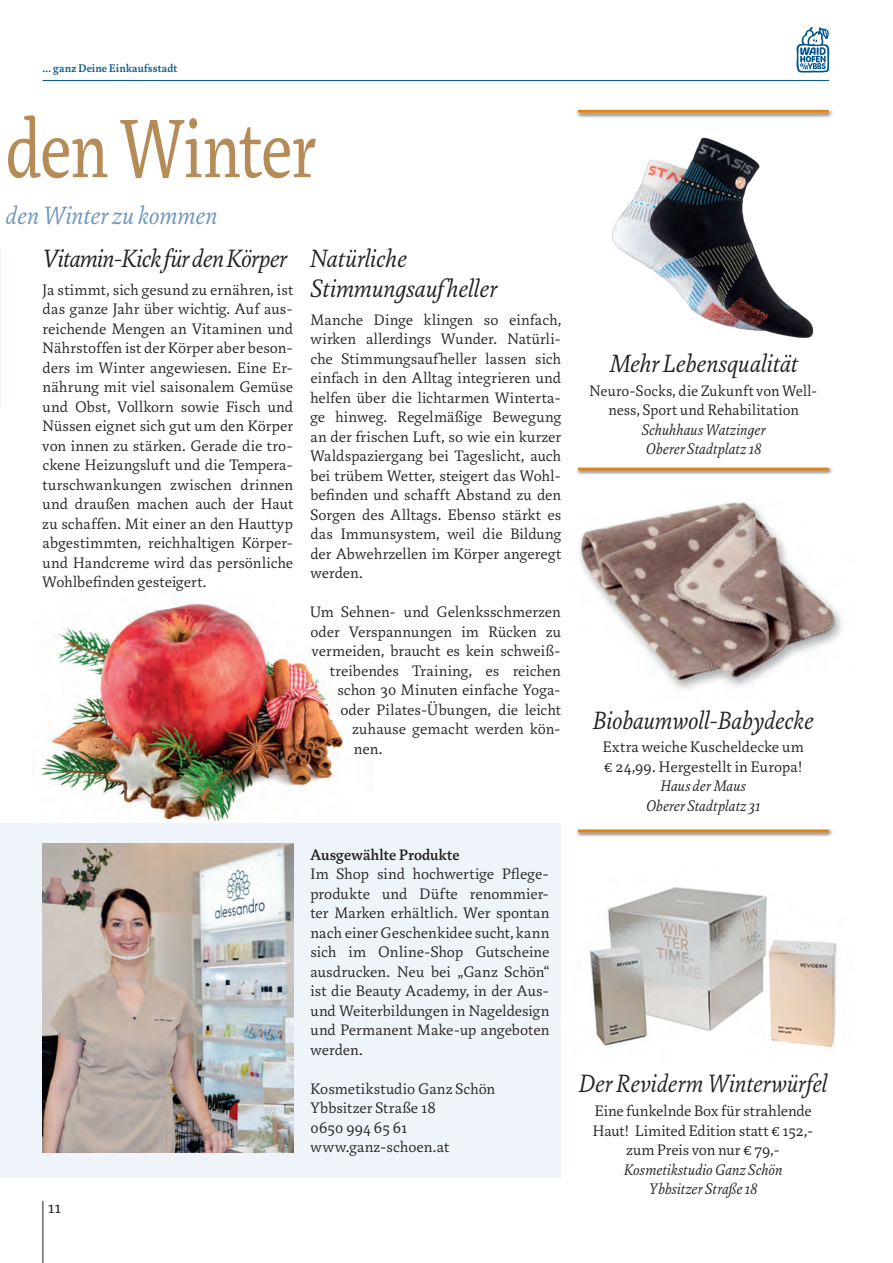
<style>
.page{position:relative;width:893px;height:1263px;background:#fff}
.page>*{position:absolute;margin:0;border:0;box-sizing:border-box;transform-origin:0 0}
.t1{font:90px "Marat";letter-spacing:-.015em;color:#b58c57;scale:.8 1}
.t2{font:italic 300 27px/30px "Marat";color:#231f20}
.t3{font:italic 300 27px "Marat";letter-spacing:-.025em;color:#231f20}
.t4{font:italic 300 27px "Marat";color:#6d93be}
.t5{font:300 18px "Marat";color:#231f20}
.t6{font:300 16.5px/19.5px "Marat";letter-spacing:.005em;color:#231f20;text-align:justify}
.t7{font:italic 300 16.5px/19.5px "Marat";letter-spacing:.01em;color:#231f20;text-align:center}
.t8{font:500 16.5px "Marat";letter-spacing:.005em;color:#231f20}
.t9{font:500 12px "Marat";letter-spacing:.02em;color:#00548e}
</style>
<div class="page">
<img style="left:33px;top:603px;width:341px;height:221px">
<hr style="left:0;top:247px;width:1px;height:161px;background:#eef4f9">
<hr style="left:43px;top:1201px;width:1px;height:62px;background:#231f20">
<hr style="left:43px;top:80px;width:786px;height:1px;background:#00548e">
<svg style="left:796px;top:27px;width:34px;height:46px"></svg>
<div style="left:574px;top:465px;width:259px;height:10px;background:#231f20;opacity:.4"></div>
<hr style="left:578px;top:468px;width:251px;height:3px;background:#df8419">
<div style="left:574px;top:827px;width:259px;height:10px;background:#231f20;opacity:.4"></div>
<hr style="left:578px;top:829px;width:251px;height:3px;background:#df8419">
<div style="left:574px;top:107px;width:259px;height:11px;background:#231f20;opacity:.4"></div>
<hr style="left:578px;top:110px;width:251px;height:3px;background:#df8419">
<img style="left:612px;top:137px;width:202px;height:201px">
<div style="left:0;top:824px;width:560px;height:354px;background:#eef4f9"></div>
<img style="left:42px;top:843px;width:251px;height:309px">
<img style="left:578px;top:502px;width:265px;height:187px">
<img style="left:589px;top:887px;width:248px;height:160px">
<p class="t9" style="left:43px;top:62px;width:136px">... ganz Deine Einkaufsstadt</p>
<h1 class="t1" style="left:5px;top:100px;width:390px">den Winter</h1>
<h2 class="t4" style="left:6px;top:200px;width:213px">den Winter zu kommen</h2>
<h2 class="t3" style="left:43px;top:243px;width:246px">Vitamin-Kick für den Körper</h2>
<p class="t6" style="left:43px;top:280px;width:252px">Ja stimmt, sich gesund zu ernähren, ist das ganze Jahr über wichtig. Auf aus&shy;reichende Mengen an Vitaminen und Nährstoffen ist der Körper aber beson&shy;ders im Winter angewiesen. Eine Er&shy;nährung mit viel saisonalem Gemüse und Obst, Vollkorn sowie Fisch und Nüssen eignet sich gut um den Körper von innen zu stärken. Gerade die tro&shy;ckene Heizungsluft und die Tempera&shy;turschwankungen zwischen drinnen und draußen machen auch der Haut zu schaffen. Mit einer an den Hauttyp abgestimmten, reichhaltigen Körper&shy;und Handcreme wird das persönliche Wohlbefinden gesteigert.</p>
<h2 class="t2" style="left:310px;top:243px;width:189px">Natürliche<br>Stimmungsaufheller</h2>
<p class="t6" style="left:310px;top:310px;width:252px">Manche Dinge klingen so einfach, wirken allerdings Wunder. Natürli&shy;che Stimmungsaufheller lassen sich einfach in den Alltag integrieren und helfen über die lichtarmen Winterta&shy;ge hinweg. Regelmäßige Bewegung an der frischen Luft, so wie ein kurzer Waldspaziergang bei Tageslicht, auch bei trübem Wetter, steigert das Wohl&shy;befinden und schafft Abstand zu den Sorgen des Alltags. Ebenso stärkt es das Immunsystem, weil die Bildung der Abwehrzellen im Körper angeregt werden.</p>
<p class="t6" style="left:310px;top:602px;width:252px">Um Sehnen- und Gelenksschmerzen</p>
<p class="t6" style="left:310px;top:622px;width:252px">oder Verspannungen im Rücken zu</p>
<p class="t6" style="left:312px;top:641px;width:251px">vermeiden, braucht es kein schweiß-</p>
<p class="t6" style="left:330px;top:661px;width:232px">treibendes Training, es reichen</p>
<p class="t6" style="left:337px;top:680px;width:225px">schon 30 Minuten einfache Yoga-</p>
<p class="t6" style="left:340px;top:700px;width:222px">oder Pilates-Übungen, die leicht</p>
<p class="t6" style="left:352px;top:719px;width:210px">zuhause gemacht werden kön-</p>
<p class="t6" style="left:354px;top:739px;width:30px">nen.</p>
<p class="t5" style="left:48px;top:1197px;width:15px">11</p>
<p class="t8" style="left:310px;top:845px;width:151px">Ausgewählte Produkte</p>
<p class="t6" style="left:310px;top:864px;width:240px">Im Shop sind hochwertige Pflege&shy;produkte und Düfte renommier&shy;ter Marken erhältlich. Wer spontan nach einer Geschenkidee sucht, kann sich im Online-Shop Gutscheine ausdrucken. Neu bei „Ganz Schön“ ist die Beauty Academy, in der Aus&shy;und Weiterbildungen in Nageldesign und Permanent Make-up angeboten werden.</p>
<p class="t6" style="left:310px;top:1079px;width:186px;text-align:left">Kosmetikstudio Ganz Schön<br>Ybbsitzer Straße 18<br>0650 994 65 61 www.ganz-schoen.at</p>
<h2 class="t2" style="left:609px;top:349px;width:191px">Mehr Lebensqualität</h2>
<p class="t6" style="left:589px;top:381px;width:230px;text-align:center">Neuro-Socks, die Zukunft von Well&shy;ness, Sport und Rehabilitation</p>
<p class="t7" style="left:642px;top:420px;width:125px;text-align:left">Schuhhaus Watzinger<br>Oberer Stadtplatz 18</p>
<h2 class="t2" style="left:593px;top:705px;width:222px">Biobaumwoll-Babydecke</h2>
<p class="t6" style="left:603px;top:737px;width:202px">Extra weiche Kuscheldecke um € 24,99. Hergestellt in Europa!</p>
<p class="t7" style="left:646px;top:776px;width:116px">Haus der Maus<br>Oberer Stadtplatz 31</p>
<h2 class="t2" style="left:579px;top:1069px;width:250px">Der Reviderm Winterwürfel</h2>
<p class="t6" style="left:593px;top:1101px;width:222px;text-align:center">Eine funkelnde Box für strahlende<br>Haut! Limited Edition statt € 152,- zum Preis von nur € 79,-</p>
<p class="t7" style="left:624px;top:1160px;width:160px">Kosmetikstudio Ganz Schön<br>Ybbsitzer Straße 18</p>
</div>
